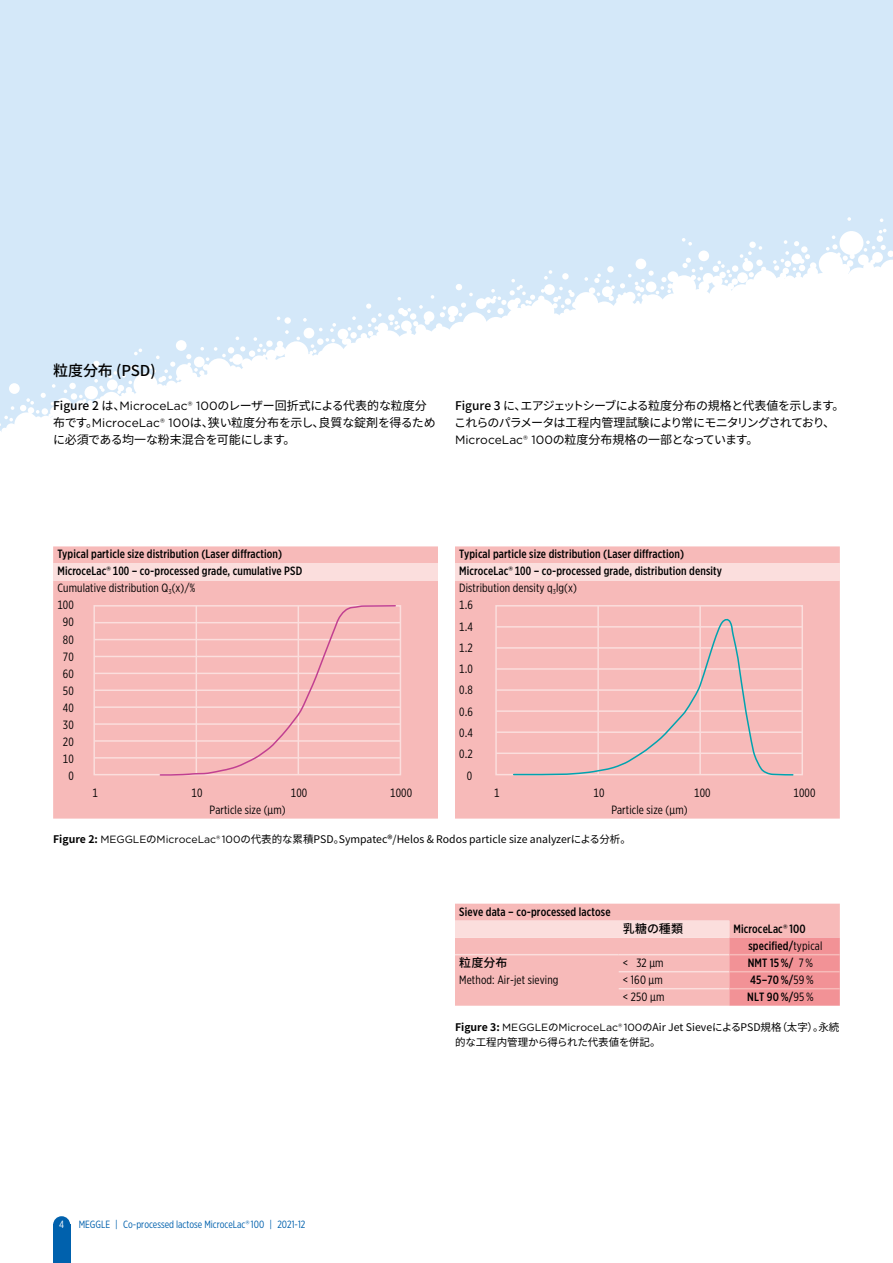
<style>
.page{position:relative;width:893px;height:1263px;background:#fff}
.page>*{position:absolute;margin:0;border:0;box-sizing:border-box;transform-origin:0 0}
.t1{font:500 15px "Noto Sans CJ Kjp";letter-spacing:-.005em;color:#000}
.t2{font:500 12px/17px "Gotham X Narrow";letter-spacing:.01em;color:#000}
.t3{font:12px/21.3px "Gotham X Narrow";letter-spacing:.01em;color:#000;text-align:justify}
.t4{font:12px/17px "Noto Sans CJ Kjp";letter-spacing:-.065em;color:#000}
.t5{font:12px/17px "Noto Sans CJ Kjp";letter-spacing:-.015em;color:#000}
.t6{font:500 12px "Noto Sans CJ Ksc";letter-spacing:.01em;color:#000}
.t7{font:10.5px/15px "Noto Sans CJ Kjp";color:#000}
.t8{font:10.5px "Gotham X Narrow";color:#0061ad}
.t9{font:10.5px "Gotham X Narrow";color:#fff}
.s1{font-weight:500}
.s2{font-family:"Gotham"}
.s3{font-weight:400}
.s4{font-weight:700}
</style>
<div class="page">
<div style="left:0;top:0;width:893px;height:455px;background:#d4e8f9"></div>
<svg style="left:0;top:217px;width:893px;height:238px;fill:#fff"></svg>
<div style="left:53px;top:1225px;width:17px;height:38px;background:#0061ad"></div>
<div style="left:53px;top:1216px;width:17px;height:17px;background:#0061ad;border-radius:50%"></div>
<div style="left:53px;top:546px;width:385px;height:273px;background:#f7bab9"></div>
<div style="left:53px;top:563px;width:385px;height:17px;background:#fbdedd"></div>
<div style="left:93px;top:605px;width:308px;height:170px;border:2px solid #fbdedd"></div>
<hr style="left:94px;top:639px;width:306px;height:1px;background:#fbdedd">
<hr style="left:94px;top:622px;width:306px;height:1px;background:#fbdedd">
<hr style="left:94px;top:656px;width:306px;height:1px;background:#fbdedd">
<hr style="left:94px;top:673px;width:306px;height:1px;background:#fbdedd">
<hr style="left:94px;top:706px;width:306px;height:2px;background:#fbdedd">
<hr style="left:94px;top:723px;width:306px;height:2px;background:#fbdedd">
<hr style="left:94px;top:689px;width:306px;height:2px;background:#fbdedd">
<hr style="left:94px;top:740px;width:306px;height:2px;background:#fbdedd">
<hr style="left:94px;top:757px;width:306px;height:2px;background:#fbdedd">
<svg style="left:159px;top:604px;width:238px;height:172px;background:#f6bcbc"></svg>
<div style="left:455px;top:546px;width:385px;height:273px;background:#f7bab9"></div>
<div style="left:455px;top:563px;width:385px;height:17px;background:#fbdedd"></div>
<div style="left:495px;top:605px;width:308px;height:170px;border:2px solid #fbdedd"></div>
<hr style="left:597px;top:606px;width:2px;height:169px;background:#fbdedd">
<hr style="left:699px;top:606px;width:2px;height:169px;background:#fbdedd">
<hr style="left:496px;top:647px;width:306px;height:2px;background:#fbdedd">
<hr style="left:496px;top:626px;width:306px;height:2px;background:#fbdedd">
<hr style="left:496px;top:668px;width:306px;height:2px;background:#fbdedd">
<hr style="left:496px;top:710px;width:306px;height:2px;background:#fbdedd">
<hr style="left:496px;top:731px;width:306px;height:2px;background:#fbdedd">
<hr style="left:496px;top:689px;width:306px;height:2px;background:#fbdedd">
<hr style="left:496px;top:752px;width:306px;height:2px;background:#fbdedd">
<svg style="left:512px;top:617px;width:282px;height:159px;background:#f3bcbb"></svg>
<svg style="left:455px;top:904px;width:385px;height:102px;background:#f6b7b7"></svg>
<hr style="left:455px;top:954px;width:164px;height:1px;background:#fbdedd">
<hr style="left:619px;top:954px;width:110px;height:1px;background:#fbdedd">
<hr style="left:619px;top:971px;width:110px;height:1px;background:#fbdedd">
<hr style="left:619px;top:988px;width:110px;height:1px;background:#fbdedd">
<hr style="left:729px;top:954px;width:111px;height:1px;background:#f7bab9">
<hr style="left:729px;top:971px;width:111px;height:1px;background:#f7bab9">
<hr style="left:729px;top:988px;width:111px;height:1px;background:#f7bab9">
<p class="t1" style="left:53px;top:362px;width:104px">粒度分布 (PSD)</p>
<p class="t5" style="left:53px;top:398px;width:384px"><span class="s1">Figure 2</span> は、<span class="s2">MicroceLac® 100</span>のレーザー回折式による代表的な粒度分布です。<span class="s2">MicroceLac® 100</span>は、狭い粒度分布を示し、良質な錠剤を得るために必須である均一な粉末混合を可能にします。</p>
<p class="t4" style="left:454px;top:398px;width:392px"><span class="s1">Figure 3</span> に、エアジェットシーブによる粒度分布の規格と代表値を示します。これらのパラメータは工程内管理試験により常にモニタリングされており、<br><span class="s2">MicroceLac® 100</span>の粒度分布規格の一部となっています。</p>
<p class="t2" style="left:57px;top:546px;width:226px">Typical particle size distribution (Laser diffraction)</p>
<p class="t2" style="left:57px;top:563px;width:246px">MicroceLac<span class="s2">®</span> 100 – co-processed grade, cumulative PSD</p>
<p class="t3" style="left:57px;top:577px;width:139px">Cumulative distribution Q<sub>3</sub>(x)/%</p>
<p class="t3" style="left:57px;top:594px;width:18px">100</p>
<p class="t3" style="left:63px;top:611px;width:12px">90</p>
<p class="t3" style="left:63px;top:628px;width:12px">80</p>
<p class="t3" style="left:63px;top:645px;width:12px">70</p>
<p class="t3" style="left:63px;top:662px;width:12px">60</p>
<p class="t3" style="left:63px;top:679px;width:12px">50</p>
<p class="t3" style="left:63px;top:696px;width:12px">40</p>
<p class="t3" style="left:63px;top:713px;width:12px">30</p>
<p class="t3" style="left:63px;top:730px;width:12px">20</p>
<p class="t3" style="left:63px;top:747px;width:12px">10</p>
<p class="t3" style="left:68px;top:764px;width:7px">0</p>
<p class="t3" style="left:92px;top:781px;width:7px">1</p>
<p class="t3" style="left:192px;top:781px;width:12px">10</p>
<p class="t3" style="left:291px;top:781px;width:18px">100</p>
<p class="t3" style="left:390px;top:781px;width:23px">1000</p>
<p class="t3" style="left:210px;top:798px;width:78px">Particle size (µm)</p>
<p class="t2" style="left:459px;top:546px;width:264px">Typical particle size distribution (Laser diffraction)<br>MicroceLac<span class="s2">®</span> 100 – co-processed grade, distribution density <span class="s3">Distribution density q</span><sub>3</sub><span class="s3">lg(x)<br>1.6</span></p>
<p class="t3" style="left:459px;top:615px;width:15px">1.4<br>1.2<br>1.0<br>0.8<br>0.6<br>0.4<br>0.2</p>
<p class="t3" style="left:467px;top:764px;width:7px">0</p>
<p class="t3" style="left:494px;top:781px;width:7px">1</p>
<p class="t3" style="left:593px;top:781px;width:12px">10</p>
<p class="t3" style="left:694px;top:781px;width:18px">100</p>
<p class="t3" style="left:793px;top:781px;width:23px">1000</p>
<p class="t3" style="left:611px;top:798px;width:78px">Particle size (µm)</p>
<p class="t7" style="left:53px;top:832px;width:579px"><span class="s4">Figure 2:</span> <span class="s2">MEGGLE</span>の<span class="s2">MicroceLac® 100</span>の代表的な累積PSD。Sympatec®/Helos &amp; Rodos particle size analyzerによる分析。</p>
<p class="t2" style="left:459px;top:903px;width:153px">Sieve data – co-processed lactose</p>
<p class="t6" style="left:459px;top:956px;width:50px">粒度分布</p>
<p class="t3" style="left:459px;top:969px;width:101px">Method: Air-jet sieving</p>
<p class="t6" style="left:623px;top:922px;width:62px">乳糖の種類</p>
<p class="t2" style="left:748px;top:920px;width:75px;text-indent:-15px">MicroceLac<span class="s2">®</span> 100 specified/<span class="s3">typical</span></p>
<p class="t3" style="left:623px;top:952px;width:42px">&lt; 32 µm</p>
<p class="t2" style="left:748px;top:954px;width:67px">NMT 15 %/ <span class="s3">7 %</span></p>
<p class="t3" style="left:623px;top:969px;width:41px">&lt; 160 µm</p>
<p class="t2" style="left:750px;top:971px;width:65px">45–70 %/<span class="s3">59 %</span></p>
<p class="t3" style="left:623px;top:986px;width:43px">&lt; 250 µm</p>
<p class="t2" style="left:747px;top:988px;width:68px">NLT 90 %/<span class="s3">95 %</span></p>
<p class="t9" style="left:59px;top:1218px;width:6px">4</p>
<p class="t8" style="left:79px;top:1218px;width:228px">MEGGLE | Co-processed lactose MicroceLac<span class="s2">®</span> 100 | 2021-12</p>
<p class="t7" style="left:455px;top:1019px;width:386px"><span class="s4">Figure 3:</span> <span class="s2">MEGGLE</span>の<span class="s2">MicroceLac® 100</span>のAir Jet SieveによるPSD規格（太字）。永続的な工程内管理から得られた代表値を併記。</p>
</div>
